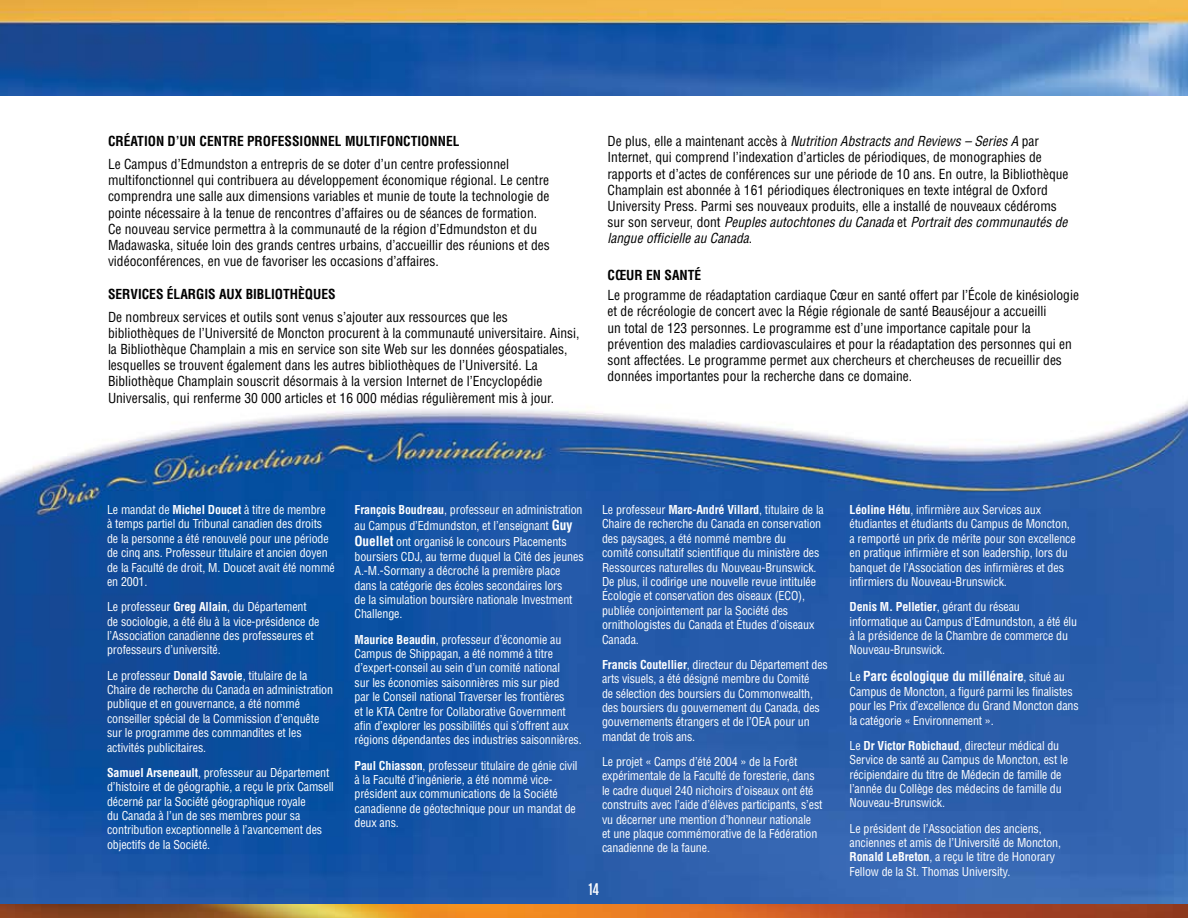
<style>
.page{position:relative;width:1188px;height:918px;background:#fff}
.page>*{position:absolute;margin:0;border:0;box-sizing:border-box;transform-origin:0 0}
.t1{font:18px "Chalet Comprime Cologne Sixty";color:#fff}
.t2{font:condensed 13.5px/16.2px "Helvetica";color:#000}
.t3{font:700 condensed 13.5px "Helvetica";color:#000}
.t4{font:700 condensed 13.5px "Helvetica";letter-spacing:-.015em;color:#fff}
.t5{font:condensed 12px/14.4px "Helvetica";letter-spacing:-.01em;color:#fff}
.s1{font-style:italic}
.s2{font-weight:700}
.s3{font-weight:700;font-size:13.5px}
.s4{font-weight:400;font-size:12px}
</style>
<div class="page">
<img style="left:0;top:401px;width:1188px;height:504px">
<img style="left:0;top:0;width:1188px;height:95px">
<img style="left:0;top:905px;width:1188px;height:13px">
<p class="t3" style="left:108px;top:133px;width:353px">CRÉATION D’UN CENTRE PROFESSIONNEL MULTIFONCTIONNEL</p>
<p class="t2" style="left:108px;top:156px;width:443px">Le Campus d’Edmundston a entrepris de se doter d’un centre professionnel multifonctionnel qui contribuera au développement économique régional. Le centre comprendra une salle aux dimensions variables et munie de toute la technologie de pointe nécessaire à la tenue de rencontres d’affaires ou de séances de formation.<br>Ce nouveau service permettra à la communauté de la région d’Edmundston et du Madawaska, située loin des grands centres urbains, d’accueillir des réunions et des vidéoconférences, en vue de favoriser les occasions d’affaires.</p>
<p class="t3" style="left:108px;top:285px;width:229px">SERVICES ÉLARGIS AUX BIBLIOTHÈQUES</p>
<p class="t2" style="left:108px;top:309px;width:473px">De nombreux services et outils sont venus s’ajouter aux ressources que les bibliothèques de l’Université de Moncton procurent à la communauté universitaire. Ainsi, la Bibliothèque Champlain a mis en service son site Web sur les données géospatiales, lesquelles se trouvent également dans les autres bibliothèques de l’Université. La Bibliothèque Champlain souscrit désormais à la version Internet de l’Encyclopédie Universalis, qui renferme 30 000 articles et 16 000 médias régulièrement mis à jour.</p>
<p class="t2" style="left:608px;top:133px;width:463px">De plus, elle a maintenant accès à <span class="s1">Nutrition Abstracts and Reviews – Series A</span> par Internet, qui comprend l’indexation d’articles de périodiques, de monographies de rapports et d’actes de conférences sur une période de 10 ans. En outre, la Bibliothèque Champlain est abonnée à 161 périodiques électroniques en texte intégral de Oxford University Press. Parmi ses nouveaux produits, elle a installé de nouveaux cédéroms sur son serveur, dont <span class="s1">Peuples autochtones du Canada</span> et <span class="s1">Portrait des communautés de langue officielle au Canada</span>.</p>
<p class="t3" style="left:607px;top:266px;width:95px">CŒUR EN SANTÉ</p>
<p class="t2" style="left:608px;top:287px;width:473px">Le programme de réadaptation cardiaque Cœur en santé offert par l’École de kinésiologie et de récréologie de concert avec la Régie régionale de santé Beauséjour a accueilli<br>un total de 123 personnes. Le programme est d’une importance capitale pour la prévention des maladies cardiovasculaires et pour la réadaptation des personnes qui en sont affectées. Le programme permet aux chercheurs et chercheuses de recueillir des données importantes pour la recherche dans ce domaine.</p>
<p class="t5" style="left:107px;top:502px;width:229px">Le mandat de <span class="s2">Michel Doucet</span> à titre de membre<br>à temps partiel du Tribunal canadien des droits de la personne a été renouvelé pour une période de cinq ans. Professeur titulaire et ancien doyen de la Faculté de droit, M. Doucet avait été nommé en 2001.</p>
<p class="t5" style="left:107px;top:599px;width:214px">Le professeur <span class="s2">Greg Allain</span>, du Département de sociologie, a été élu à la vice-présidence de l’Association canadienne des professeures et professeurs d’université.</p>
<p class="t5" style="left:107px;top:668px;width:228px">Le professeur <span class="s2">Donald Savoie</span>, titulaire de la Chaire de recherche du Canada en administration publique et en gouvernance, a été nommé conseiller spécial de la Commission d’enquête sur le programme des commandites et les activités publicitaires.</p>
<p class="t5" style="left:107px;top:765px;width:228px"><span class="s2">Samuel Arseneault</span>, professeur au Département d’histoire et de géographie, a reçu le prix Camsell décerné par la Société géographique royale<br>du Canada à l’un de ses membres pour sa contribution exceptionnelle à l’avancement des objectifs de la Société.</p>
<p class="t5" style="left:355px;top:501px;width:230px;line-height:16.2px"><span class="s2">François Boudreau</span>, professeur en administration au Campus d’Edmundston, et l’enseignant <span class="s3">Guy<br>Ouellet</span> ont organisé le concours Placements</p>
<p class="t5" style="left:355px;top:549px;width:231px">boursiers CDJ, au terme duquel la Cité des jeunes A.-M.-Sormany a décroché la première place dans la catégorie des écoles secondaires lors<br>de la simulation boursière nationale Investment Challenge.</p>
<p class="t5" style="left:355px;top:632px;width:229px"><span class="s2">Maurice Beaudin</span>, professeur d’économie au Campus de Shippagan, a été nommé à titre d’expert-conseil au sein d’un comité national<br>sur les économies saisonnières mis sur pied<br>par le Conseil national Traverser les frontières<br>et le KTA Centre for Collaborative Government afin d’explorer les possibilités qui s’offrent aux régions dépendantes des industries saisonnières.</p>
<p class="t5" style="left:355px;top:758px;width:225px"><span class="s2">Paul Chiasson</span>, professeur titulaire de génie civil à la Faculté d’ingénierie, a été nommé vice&shy;président aux communications de la Société canadienne de géotechnique pour un mandat de deux ans.</p>
<p class="t5" style="left:602px;top:502px;width:223px">Le professeur <span class="s2">Marc-André Villard</span>, titulaire de la Chaire de recherche du Canada en conservation des paysages, a été nommé membre du<br>comité consultatif scientifique du ministère des Ressources naturelles du Nouveau-Brunswick.<br>De plus, il codirige une nouvelle revue intitulée Écologie et conservation des oiseaux (ECO), publiée conjointement par la Société des ornithologistes du Canada et Études d’oiseaux Canada.</p>
<p class="t5" style="left:602px;top:657px;width:227px"><span class="s2">Francis Coutellier</span>, directeur du Département des arts visuels, a été désigné membre du Comité<br>de sélection des boursiers du Commonwealth, des boursiers du gouvernement du Canada, des gouvernements étrangers et de l’OEA pour un mandat de trois ans.</p>
<p class="t5" style="left:602px;top:754px;width:222px">Le projet « Camps d’été 2004 » de la Forêt expérimentale de la Faculté de foresterie, dans le cadre duquel 240 nichoirs d’oiseaux ont été construits avec l’aide d’élèves participants, s’est vu décerner une mention d’honneur nationale et une plaque commémorative de la Fédération canadienne de la faune.</p>
<p class="t5" style="left:850px;top:502px;width:228px"><span class="s2">Léoline Hétu</span>, infirmière aux Services aux étudiantes et étudiants du Campus de Moncton, a remporté un prix de mérite pour son excellence en pratique infirmière et son leadership, lors du banquet de l’Association des infirmières et des infirmiers du Nouveau-Brunswick.</p>
<p class="t5" style="left:850px;top:599px;width:229px"><span class="s2">Denis M. Pelletier</span>, gérant du réseau informatique au Campus d’Edmundston, a été élu à la présidence de la Chambre de commerce du Nouveau-Brunswick.</p>
<p class="t4" style="left:850px;top:668px;width:217px"><span class="s4">Le</span> Parc écologique du millénaire<span class="s4">, situé au</span></p>
<p class="t5" style="left:850px;top:684px;width:231px">Campus de Moncton, a figuré parmi les finalistes pour les Prix d’excellence du Grand Moncton dans la catégorie « Environnement ».</p>
<p class="t5" style="left:850px;top:738px;width:220px">Le <span class="s2">Dr Victor Robichaud</span>, directeur médical du Service de santé au Campus de Moncton, est le récipiendaire du titre de Médecin de famille de l’année du Collège des médecins de famille du Nouveau-Brunswick.</p>
<p class="t5" style="left:850px;top:821px;width:213px">Le président de l’Association des anciens, anciennes et amis de l’Université de Moncton, <span class="s2">Ronald LeBreton</span>, a reçu le titre de Honorary Fellow de la St. Thomas University.</p>
<h1 class="t1" style="left:589px;top:880px;width:6px">14</h1>
</div>
